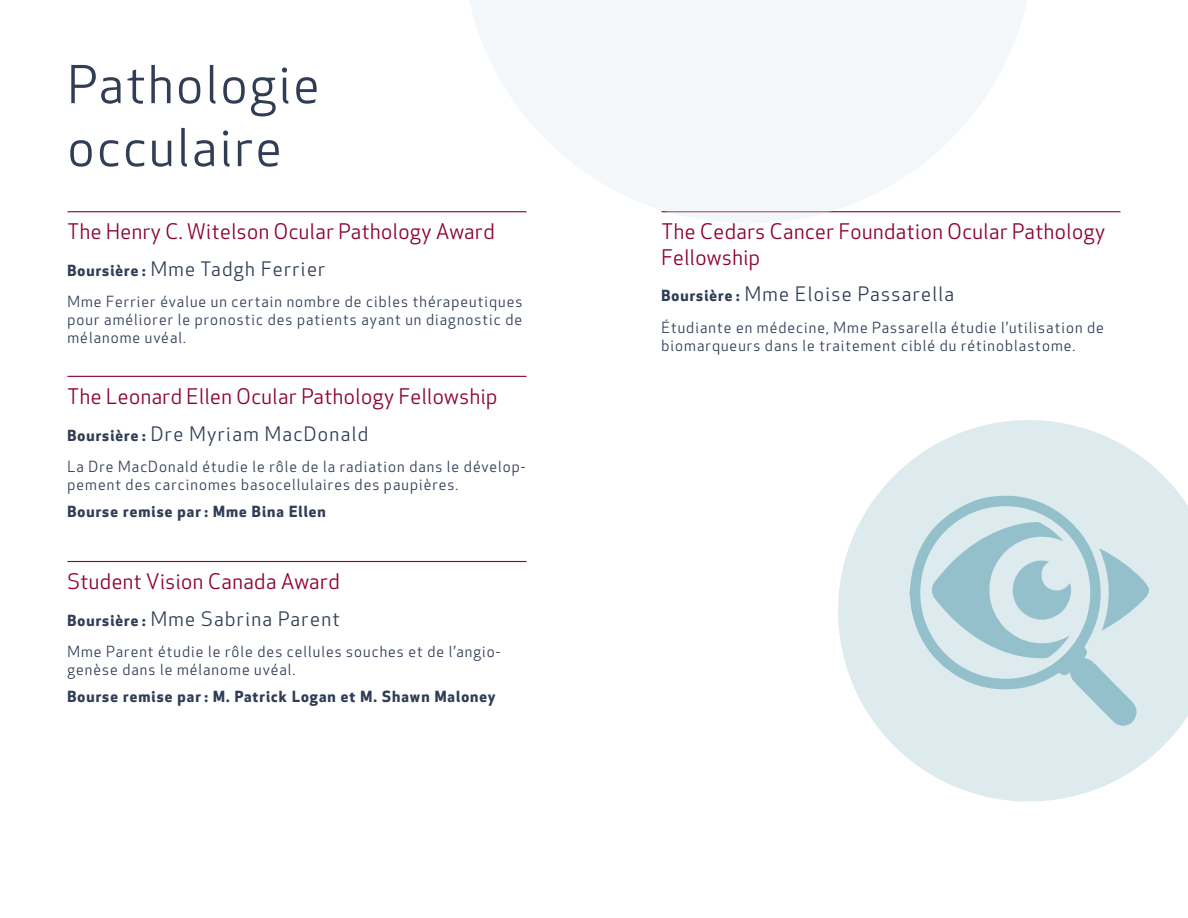
<style>
.page{position:relative;width:1188px;height:918px;background:#fff}
.page>*{position:absolute;margin:0;border:0;box-sizing:border-box;transform-origin:0 0}
.t1{font:51px/63px "Apex New";letter-spacing:.05em;color:#303d55}
.t2{font:21px/25.2px "Apex New";letter-spacing:.025em;color:#8d0034}
.t3{font:19.5px "Apex New";letter-spacing:.07em;color:#303d55}
.t4{font:15px/17.7px "Apex New";letter-spacing:.07em;color:#303d55}
.t5{font:700 15px "Apex New";letter-spacing:.07em;color:#303d55}
.s1{font-weight:700;font-size:15px}
</style>
<div class="page">
<svg style="left:838px;top:420px;width:350px;height:382px;fill:#ddeaee"></svg>
<hr style="left:68px;top:211px;width:458px;height:1px;background:#8d0034">
<hr style="left:68px;top:376px;width:458px;height:1px;background:#8d0034">
<hr style="left:68px;top:561px;width:458px;height:1px;background:#8d0034">
<hr style="left:662px;top:211px;width:458px;height:1px;background:#8d0034">
<svg style="left:910px;top:494px;width:228px;height:233px;background:#cadfe5"></svg>
<svg style="left:1099px;top:548px;width:50px;height:82px;background:#b8d5dc"></svg>
<svg style="left:931px;top:522px;width:142px;height:137px;background:#b9d5dd"></svg>
<svg style="left:462px;top:0;width:572px;height:223px;fill:#f3f7f9"></svg>
<h1 class="t1" style="left:68px;top:53px;width:253px">Pathologie occulaire</h1>
<h2 class="t2" style="left:68px;top:219px;width:429px">The Henry C. Witelson Ocular Pathology Award</h2>
<h3 class="t3" style="left:68px;top:257px;width:259px"><span class="s1">Boursière :</span> Mme Tadgh Ferrier</h3>
<p class="t4" style="left:68px;top:293px;width:456px;text-align:justify">Mme Ferrier évalue un certain nombre de cibles thérapeutiques pour améliorer le pronostic des patients ayant un diagnostic de mélanome uvéal.</p>
<h2 class="t2" style="left:68px;top:384px;width:431px">The Leonard Ellen Ocular Pathology Fellowship</h2>
<h3 class="t3" style="left:68px;top:421px;width:302px"><span class="s1">Boursière :</span> Dre Myriam MacDonald</h3>
<p class="t4" style="left:68px;top:458px;width:460px">La Dre MacDonald étudie le rôle de la radiation dans le dévelop&shy;pement des carcinomes basocellulaires des paupières.</p>
<p class="t5" style="left:68px;top:500px;width:260px">Bourse remise par : Mme Bina Ellen</p>
<h2 class="t2" style="left:68px;top:569px;width:274px">Student Vision Canada Award</h2>
<h3 class="t3" style="left:68px;top:607px;width:274px"><span class="s1">Boursière :</span> Mme Sabrina Parent</h3>
<p class="t4" style="left:68px;top:643px;width:434px">Mme Parent étudie le rôle des cellules souches et de l’angio&shy;genèse dans le mélanome uvéal.</p>
<p class="t5" style="left:68px;top:685px;width:430px">Bourse remise par : M. Patrick Logan et M. Shawn Maloney</p>
<h2 class="t2" style="left:662px;top:219px;width:445px">The Cedars Cancer Foundation Ocular Pathology<br>Fellowship</h2>
<h3 class="t3" style="left:662px;top:282px;width:294px"><span class="s1">Boursière :</span> Mme Eloise Passarella</h3>
<p class="t4" style="left:662px;top:318px;width:444px">Étudiante en médecine, Mme Passarella étudie l’utilisation de biomarqueurs dans le traitement ciblé du rétinoblastome.</p>
</div>
